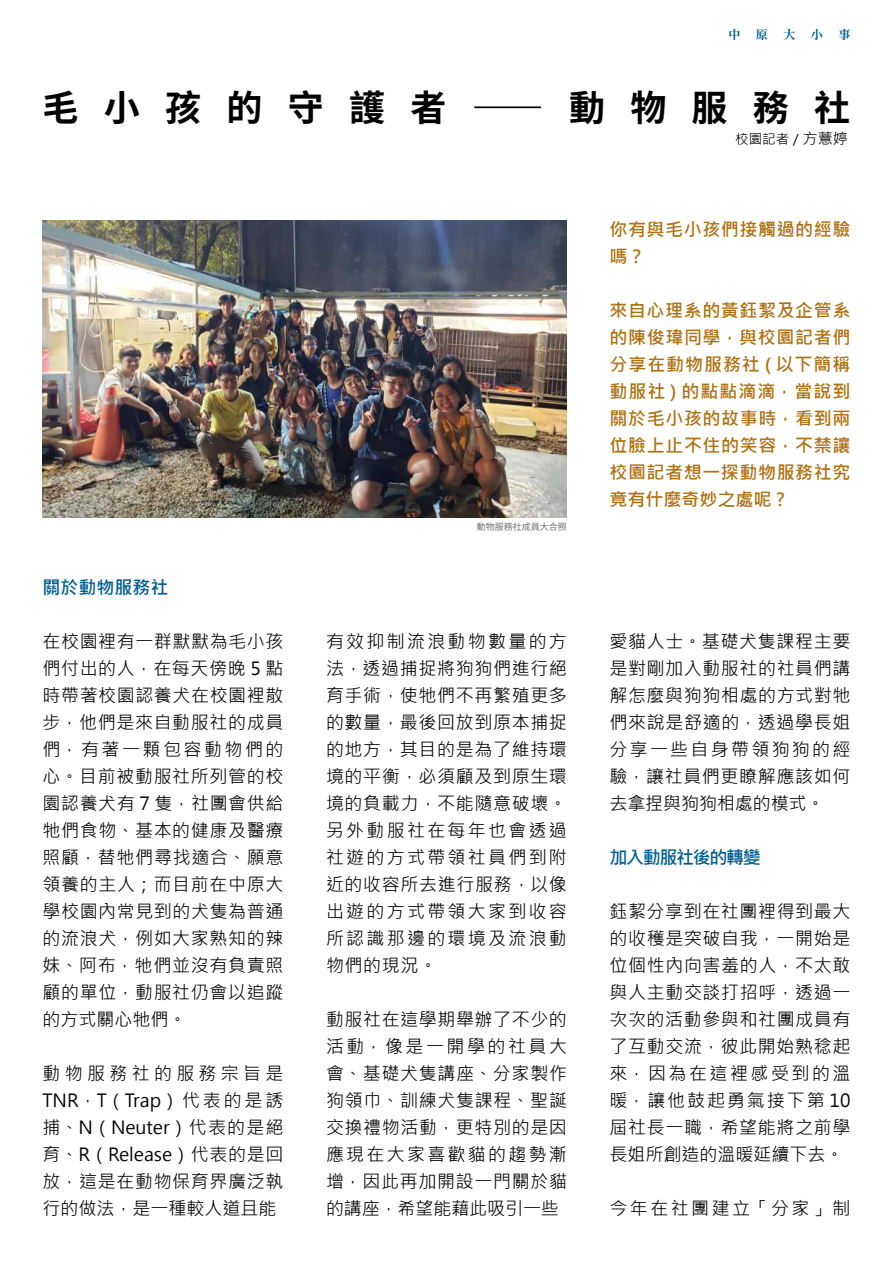
<style>
.page{position:relative;width:893px;height:1263px;background:#fff}
.page>*{position:absolute;margin:0;border:0;box-sizing:border-box;transform-origin:0 0}
.t1{font:700 36px "Noto Sans Mono CJ Ktc";letter-spacing:.705em;color:#000}
.t2{font:18px/27px "Microsoft Jheng Hei";letter-spacing:.035em;color:#000;text-align:justify}
.t3{font:700 18px/27px "Microsoft Jheng Hei";letter-spacing:.03em;color:#af7111}
.t4{font:18px "Microsoft Jheng Hei";letter-spacing:.135em;color:#000}
.t5{font:700 18px "Microsoft Jheng Hei";letter-spacing:-.075em;color:#005f91}
.t6{font:700 18px "Microsoft Jheng Hei";color:#005f91}
.t7{font:13.5px "Microsoft Jheng Hei";color:#000}
.t8{font:700 12px "Noto Serif CJ Ktc";color:#005f91}
.t9{font:9px "Noto Sans Mono CJ Ktc";color:#727171}
.s1{font-size:15px}
</style>
<div class="page">
<img style="left:43px;top:220px;width:524px;height:298px">
<p class="t8" style="left:728px;top:28px;width:13px">中</p>
<p class="t8" style="left:756px;top:28px;width:13px">原</p>
<p class="t8" style="left:783px;top:28px;width:13px">大</p>
<p class="t8" style="left:811px;top:28px;width:13px">小</p>
<p class="t8" style="left:838px;top:28px;width:13px">事</p>
<h1 class="t1" style="left:43px;top:87px;width:809px">毛小孩的守護者——動物服務社</h1>
<p class="t7" style="left:735px;top:130px;width:114px">校園記者／<span class="s1">方薏婷</span></p>
<p class="t6" style="left:43px;top:576px;width:127px">關於動物服務社</p>
<p class="t2" style="left:43px;top:628px;width:243px">在校園裡有一群默默為毛小孩們付出的人，在每天傍晚 5 點時帶著校園認養犬在校園裡散步，他們是來自動服社的成員們，有著一顆包容動物們的心。目前被動服社所列管的校園認養犬有 7 隻，社團會供給牠們食物、基本的健康及醫療照顧，替牠們尋找適合、願意領養的主人；而目前在中原大學校園內常見到的犬隻為普通的流浪犬，例如大家熟知的辣妹、阿布，牠們並沒有負責照顧的單位，動服社仍會以追蹤的方式關心牠們。</p>
<p class="t2" style="left:43px;top:1060px;width:243px">動物服務社的服務宗旨是TNR，T（Trap）代表的是誘捕、N（Neuter）代表的是絕育、R（Release）代表的是回放，這是在動物保育界廣泛執行的做法，是一種較人道且能</p>
<p class="t9" style="left:477px;top:522px;width:91px">動物服務社成員大合照</p>
<p class="t2" style="left:326px;top:628px;width:242px">有效抑制流浪動物數量的方法，透過捕捉將狗狗們進行絕育手術，使牠們不再繁殖更多的數量，最後回放到原本捕捉的地方，其目的是為了維持環境的平衡，必須顧及到原生環境的負載力，不能隨意破壞。另外動服社在每年也會透過社遊的方式帶領社員們到附近的收容所去進行服務，以像出遊的方式帶領大家到收容所認識那邊的環境及流浪動物們的現況。</p>
<p class="t2" style="left:326px;top:1006px;width:243px">動服社在這學期舉辦了不少的活動，像是一開學的社員大會、基礎犬隻講座、分家製作狗領巾、訓練犬隻課程、聖誕交換禮物活動，更特別的是因應現在大家喜歡貓的趨勢漸增，因此再加開設一門關於貓的講座，希望能藉此吸引一些</p>
<p class="t3" style="left:609px;top:216px;width:242px">你有與毛小孩們接觸過的經驗嗎？</p>
<p class="t3" style="left:609px;top:297px;width:242px;text-align:justify">來自心理系的黃鈺絜及企管系的陳俊瑋同學，與校園記者們分享在動物服務社 ( 以下簡稱動服社 ) 的點點滴滴，當說到關於毛小孩的故事時，看到兩位臉上止不住的笑容，不禁讓校園記者想一探動物服務社究竟有什麼奇妙之處呢 ?</p>
<p class="t2" style="left:609px;top:628px;width:242px">愛貓人士。基礎犬隻課程主要是對剛加入動服社的社員們講解怎麼與狗狗相處的方式對牠們來說是舒適的，透過學長姐分享一些自身帶領狗狗的經驗，讓社員們更瞭解應該如何去拿捏與狗狗相處的模式。</p>
<p class="t5" style="left:609px;top:846px;width:153px">加入動服社後的轉變</p>
<p class="t2" style="left:609px;top:898px;width:243px">鈺絜分享到在社團裡得到最大的收穫是突破自我，一開始是位個性內向害羞的人，不太敢與人主動交談打招呼，透過一次次的活動參與和社團成員有了互動交流，彼此開始熟稔起來，因為在這裡感受到的溫暖，讓他鼓起勇氣接下第 10屆社長一職，希望能將之前學長姐所創造的溫暖延續下去。</p>
<p class="t4" style="left:609px;top:1197px;width:243px">今年在社團建立「分家」制</p>
</div>
